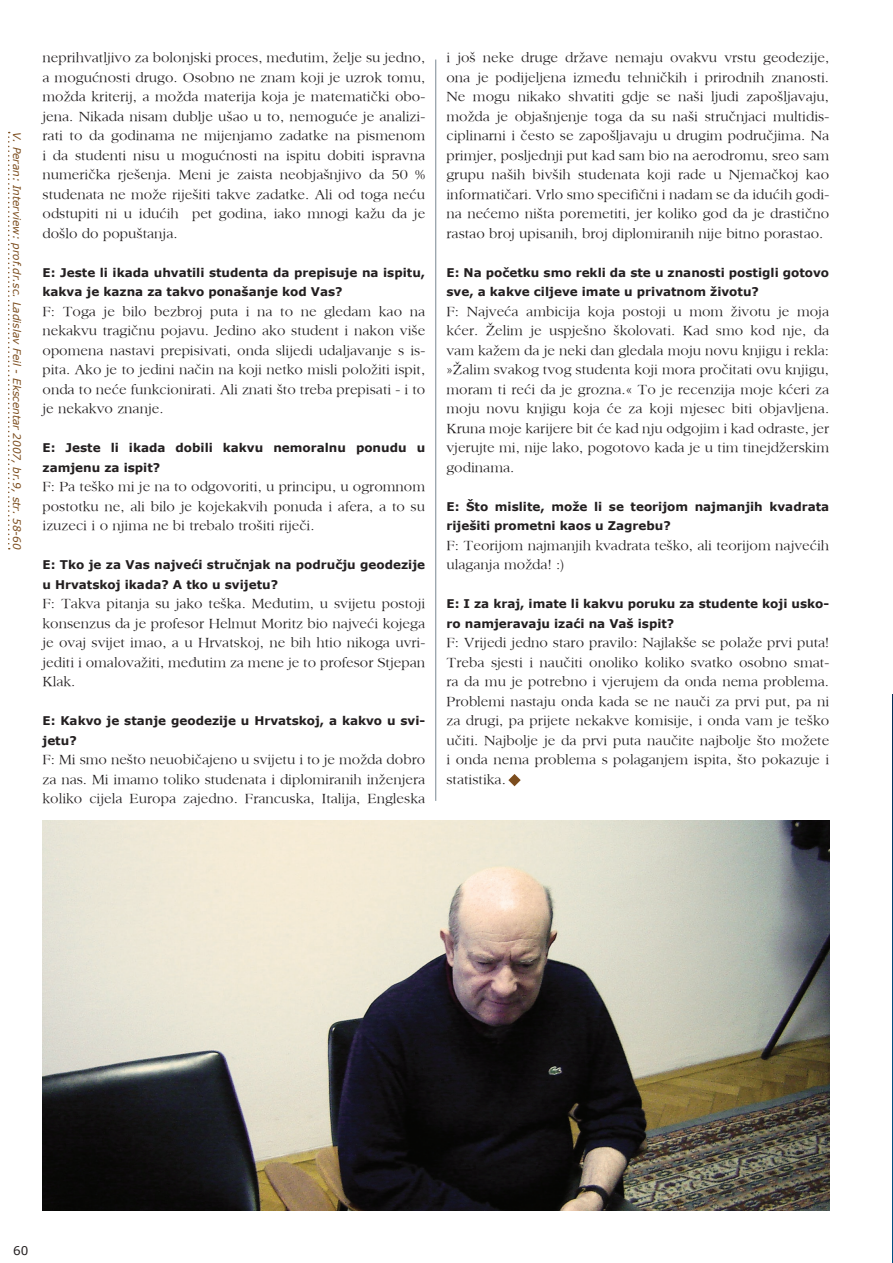
<style>
.page{position:relative;width:893px;height:1263px;background:#fff}
.page>*{position:absolute;margin:0;border:0;box-sizing:border-box;transform-origin:0 0}
.t1{font:14.25px/19.5px "Sanford";color:#231f20;text-align:justify}
.t2{font:700 12px/19.5px "Verdana";color:#231f20}
.t3{font:12px "Verdana";color:#231f20}
.t4{font:italic 10.5px "Verdana";color:#7c4d1e}
</style>
<div class="page">
<img style="left:43px;top:821px;width:786px;height:389px">
<svg style="left:508px;top:774px;width:13px;height:12px"></svg>
<svg style="left:892px;top:694px;width:1px;height:569px"></svg>
<hr style="left:435px;top:60px;width:1px;height:741px;background:#798892">
<svg style="left:8px;top:132px;width:2px;height:417px"></svg>
<p class="t4" style="left:24px;top:132px;width:419px;rotate:90deg">V. Peran: Interview: prof.dr.sc. Ladislav Feil - Ekscentar 2007, br.9, str. 58-60</p>
<p class="t1" style="left:43px;top:47px;width:384px">neprihvatljivo za bolonjski proces, međutim, želje su jedno, a mogućnosti drugo. Osobno ne znam koji je uzrok tomu, možda kriterij, a možda materija koja je matematički obo&shy;jena. Nikada nisam dublje ušao u to, nemoguće je analizi&shy;rati to da godinama ne mijenjamo zadatke na pismenom i da studenti nisu u mogućnosti na ispitu dobiti ispravna numerička rješenja. Meni je zaista neobjašnjivo da 50 % studenata ne može riješiti takve zadatke. Ali od toga neću odstupiti ni u idućih pet godina, iako mnogi kažu da je došlo do popuštanja.</p>
<p class="t2" style="left:43px;top:262px;width:384px">E: Jeste li ikada uhvatili studenta da prepisuje na ispitu, kakva je kazna za takvo ponašanje kod Vas?</p>
<p class="t1" style="left:43px;top:301px;width:384px">F: Toga je bilo bezbroj puta i na to ne gledam kao na nekakvu tragičnu pojavu. Jedino ako student i nakon više opomena nastavi prepisivati, onda slijedi udaljavanje s is&shy;pita. Ako je to jedini način na koji netko misli položiti ispit, onda to neće funkcionirati. Ali znati što treba prepisati - i to je nekakvo znanje.</p>
<p class="t2" style="left:43px;top:438px;width:384px">E: Jeste li ikada dobili kakvu nemoralnu ponudu u zamjenu za ispit?</p>
<p class="t1" style="left:43px;top:476px;width:384px">F: Pa teško mi je na to odgovoriti, u principu, u ogromnom postotku ne, ali bilo je kojekakvih ponuda i afera, a to su izuzeci i o njima ne bi trebalo trošiti riječi.</p>
<p class="t2" style="left:43px;top:555px;width:384px">E: Tko je za Vas najveći stručnjak na području geodezije u Hrvatskoj ikada? A tko u svijetu?</p>
<p class="t1" style="left:43px;top:593px;width:384px">F: Takva pitanja su jako teška. Međutim, u svijetu postoji konsenzus da je profesor Helmut Moritz bio najveći kojega je ovaj svijet imao, a u Hrvatskoj, ne bih htio nikoga uvri&shy;jediti i omalovažiti, međutim za mene je to profesor Stjepan Klak.</p>
<p class="t2" style="left:43px;top:711px;width:384px">E: Kakvo je stanje geodezije u Hrvatskoj, a kakvo u svi&shy;jetu?</p>
<p class="t1" style="left:43px;top:749px;width:384px">F: Mi smo nešto neuobičajeno u svijetu i to je možda dobro za nas. Mi imamo toliko studenata i diplomiranih inženjera koliko cijela Europa zajedno. Francuska, Italija, Engleska</p>
<p class="t1" style="left:446px;top:47px;width:384px">i još neke druge države nemaju ovakvu vrstu geodezije, ona je podijeljena između tehničkih i prirodnih znanosti.<br>Ne mogu nikako shvatiti gdje se naši ljudi zapošljavaju, možda je objašnjenje toga da su naši stručnjaci multidis&shy;ciplinarni i često se zapošljavaju u drugim područjima. Na primjer, posljednji put kad sam bio na aerodromu, sreo sam grupu naših bivših studenata koji rade u Njemačkoj kao informatičari. Vrlo smo specifični i nadam se da idućih godi&shy;na nećemo ništa poremetiti, jer koliko god da je drastično rastao broj upisanih, broj diplomiranih nije bitno porastao.</p>
<p class="t2" style="left:446px;top:262px;width:384px">E: Na početku smo rekli da ste u znanosti postigli gotovo sve, a kakve ciljeve imate u privatnom životu?</p>
<p class="t1" style="left:446px;top:301px;width:384px">F: Najveća ambicija koja postoji u mom životu je moja kćer. Želim je uspješno školovati. Kad smo kod nje, da vam kažem da je neki dan gledala moju novu knjigu i rekla: »Žalim svakog tvog studenta koji mora pročitati ovu knjigu, moram ti reći da je grozna.« To je recenzija moje kćeri za moju novu knjigu koja će za koji mjesec biti objavljena.<br>Kruna moje karijere bit će kad nju odgojim i kad odraste, jer vjerujte mi, nije lako, pogotovo kada je u tim tinejdžerskim godinama.</p>
<p class="t2" style="left:446px;top:496px;width:384px">E: Što mislite, može li se teorijom najmanjih kvadrata riješiti prometni kaos u Zagrebu?</p>
<p class="t1" style="left:446px;top:535px;width:384px">F: Teorijom najmanjih kvadrata teško, ali teorijom najvećih ulaganja možda! :)</p>
<p class="t2" style="left:446px;top:594px;width:384px">E: I za kraj, imate li kakvu poruku za studente koji usko&shy;ro namjeravaju izaći na Vaš ispit?</p>
<p class="t1" style="left:446px;top:632px;width:384px">F: Vrijedi jedno staro pravilo: Najlakše se polaže prvi puta!<br>Treba sjesti i naučiti onoliko koliko svatko osobno smat&shy;ra da mu je potrebno i vjerujem da onda nema problema.<br>Problemi nastaju onda kada se ne nauči za prvi put, pa ni za drugi, pa prijete nekakve komisije, i onda vam je teško učiti. Najbolje je da prvi puta naučite najbolje što možete i onda nema problema s polaganjem ispita, što pokazuje i statistika.</p>
<p class="t3" style="left:13px;top:1243px;width:17px">60</p>
</div>
